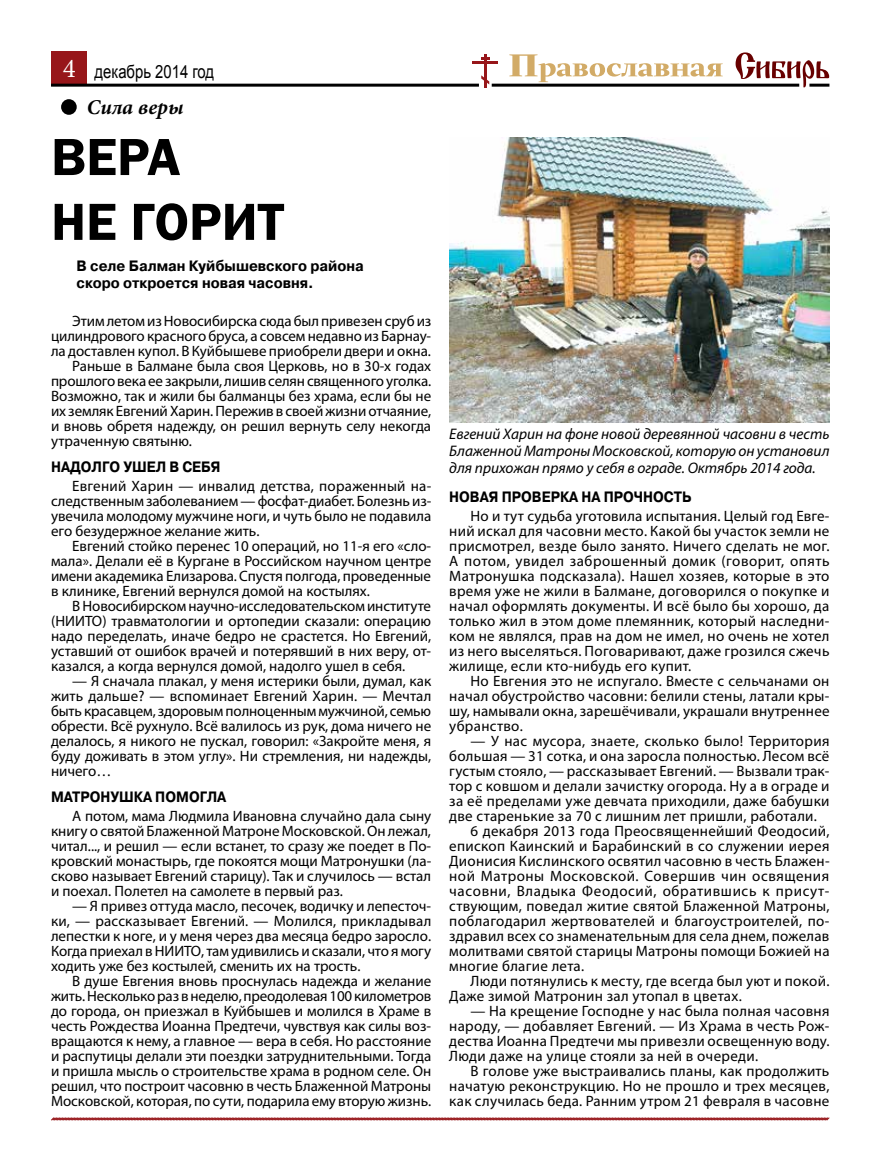
<style>
.page{position:relative;width:872px;height:1170px;background:#fff}
.page>*{position:absolute;margin:0;border:0;box-sizing:border-box;transform-origin:0 0}
.t1{font:600 54px/64.8px "Franklin Gothic";color:#000}
.t2{font:italic 700 21px "Minion Pro";color:#000}
.t3{font:18.15px "Arial";color:#000;scale:.82 1}
.t4{font:italic 15.3px/16.8px "Myriad Pro";color:#000;text-align:justify}
.t5{font:15px/15px "Myriad Pro";letter-spacing:.01em;color:#000;text-align:justify}
.t6{font:15px "Myriad Pro";letter-spacing:-.01em;color:#000}
.t7{font:700 15px "zn Pragmatica";color:#000;scale:.9 1}
.t8{font:700 15px/16.5px "zn Pragmatica";color:#000;scale:.95 1}
.t9{font:15px "Myriad Pro";letter-spacing:.045em;color:#000}
.t10{font:15px "Myriad Pro";letter-spacing:.035em;color:#000}
.s1{font-family:"Minion Pro";font-size:27px;color:#fff}
</style>
<div class="page">
<svg style="left:509px;top:54px;width:213px;height:28px"></svg>
<svg style="left:735px;top:52px;width:94px;height:35px"></svg>
<div style="left:51px;top:51px;width:36px;height:34px;background:#97161a"></div>
<hr style="left:51px;top:84px;width:428px;height:3px;background:#000">
<hr style="left:492px;top:84px;width:307px;height:3px;background:#000">
<hr style="left:809px;top:84px;width:20px;height:3px;background:#000">
<hr style="left:484px;top:55px;width:2px;height:33px;background:#97161a">
<hr style="left:473px;top:61px;width:25px;height:2px;background:#97161a">
<svg style="left:481px;top:57px;width:8px;height:2px"></svg>
<svg style="left:481px;top:75px;width:8px;height:9px"></svg>
<svg style="left:51px;top:1117px;width:779px;height:3px;background:#b15355"></svg>
<div style="left:61px;top:99px;width:16px;height:16px;background:#000;border-radius:50%"></div>
<img style="left:449px;top:137px;width:380px;height:285px">
<p class="t3" style="left:63px;top:59px;width:186px"><span class="s1">4</span> декабрь 2014 год</p>
<h2 class="t2" style="left:87px;top:92px;width:98px">Сила веры</h2>
<h1 class="t1" style="left:51px;top:125px;width:234px">ВЕРА<br>НЕ ГОРИТ</h1>
<p class="t8" style="left:77px;top:258px;width:304px">В селе Балман Куйбышевского района скоро откроется новая часовня.</p>
<p class="t6" style="left:72px;top:312px;width:361px">Этим летом из Новосибирска сюда был привезен сруб из</p>
<p class="t5" style="left:51px;top:328px;width:382px">цилиндрового красного бруса, а совсем недавно из Барнау-</p>
<p class="t5" style="left:51px;top:343px;width:381px">ла доставлен купол. В Куйбышеве приобрели двери и окна.</p>
<p class="t5" style="left:72px;top:358px;width:360px">Раньше в Балмане была своя Церковь, но в 30-х годах</p>
<p class="t6" style="left:51px;top:372px;width:382px">прошлого века ее закрыли, лишив селян священного уголка.</p>
<p class="t5" style="left:51px;top:388px;width:382px">Возможно, так и жили бы балманцы без храма, если бы не</p>
<p class="t6" style="left:51px;top:402px;width:382px">их земляк Евгений Харин. Пережив в своей жизни отчаяние,</p>
<p class="t5" style="left:51px;top:418px;width:382px">и вновь обретя надежду, он решил вернуть селу некогда</p>
<p class="t5" style="left:51px;top:433px;width:142px">утраченную святыню.</p>
<p class="t7" style="left:51px;top:458px;width:190px">НАДОЛГО УШЕЛ В СЕБЯ</p>
<p class="t5" style="left:51px;top:478px;width:382px;text-indent:21px">Евгений Харин — инвалид детства, пораженный на&shy;следственным заболеванием — фосфат-диабет. Болезнь из&shy;увечила молодому мужчине ноги, и чуть было не подавила его безудержное желание жить.</p>
<p class="t5" style="left:51px;top:538px;width:382px;text-indent:21px">Евгений стойко перенес 10 операций, но 11-я его «сло&shy;мала». Делали её в Кургане в Российском научном центре имени академика Елизарова. Спустя полгода, проведенные в клинике, Евгений вернулся домой на костылях.</p>
<p class="t5" style="left:51px;top:598px;width:382px;text-indent:21px">В Новосибирском научно-исследовательском институте (НИИТО) травматологии и ортопедии сказали: операцию надо переделать, иначе бедро не срастется. Но Евгений, уставший от ошибок врачей и потерявший в них веру, от&shy;казался, а когда вернулся домой, надолго ушел в себя.</p>
<p class="t5" style="left:51px;top:673px;width:382px;text-indent:21px">— Я сначала плакал, у меня истерики были, думал, как жить дальше? — вспоминает Евгений Харин. — Мечтал быть красавцем, здоровым полноценным мужчиной, семью обрести. Всё рухнуло. Всё валилось из рук, дома ничего не делалось, я никого не пускал, говорил: «Закройте меня, я буду доживать в этом углу». Ни стремления, ни надежды, ничего…</p>
<p class="t7" style="left:51px;top:788px;width:196px">МАТРОНУШКА ПОМОГЛА</p>
<p class="t5" style="left:51px;top:808px;width:382px;text-indent:21px">А потом, мама Людмила Ивановна случайно дала сыну книгу о святой Блаженной Матроне Московской. Он лежал, читал..., и решил — если встанет, то сразу же поедет в По&shy;кровский монастырь, где покоятся мощи Матронушки (ла&shy;сково называет Евгений старицу). Так и случилось — встал и поехал. Полетел на самолете в первый раз.</p>
<p class="t5" style="left:51px;top:898px;width:382px;text-indent:21px">— Я привез оттуда масло, песочек, водичку и лепесточ&shy;ки, — рассказывает Евгений. — Молился, прикладывал лепестки к ноге, и у меня через два месяца бедро заросло.<br>Когда приехал в НИИТО, там удивились и сказали, что я могу ходить уже без костылей, сменить их на трость.</p>
<p class="t5" style="left:51px;top:973px;width:382px;text-indent:21px">В душе Евгения вновь проснулась надежда и желание жить. Несколько раз в неделю, преодолевая 100 километров до города, он приезжал в Куйбышев и молился в Храме в честь Рождества Иоанна Предтечи, чувствуя как силы воз&shy;вращаются к нему, а главное — вера в себя. Но расстояние и распутицы делали эти поездки затруднительными. Тогда и пришла мысль о строительстве храма в родном селе. Он решил, что построит часовню в честь Блаженной Матроны Московской, которая, по сути, подарила ему вторую жизнь.</p>
<p class="t4" style="left:449px;top:425px;width:382px">Евгений Харин на фоне новой деревянной часовни в честь Блаженной Матроны Московской, которую он установил для прихожан прямо у себя в ограде. Октябрь 2014 года.</p>
<p class="t7" style="left:449px;top:488px;width:271px">НОВАЯ ПРОВЕРКА НА ПРОЧНОСТЬ</p>
<p class="t5" style="left:449px;top:508px;width:382px;text-indent:21px">Но и тут судьба уготовила испытания. Целый год Евге&shy;ний искал для часовни место. Какой бы участок земли не присмотрел, везде было занято. Ничего сделать не мог.<br>А потом, увидел заброшенный домик (говорит, опять Матронушка подсказала). Нашел хозяев, которые в это время уже не жили в Балмане, договорился о покупке и начал оформлять документы. И всё было бы хорошо, да только жил в этом доме племянник, который наследни&shy;ком не являлся, прав на дом не имел, но очень не хотел из него выселяться. Поговаривают, даже грозился сжечь жилище, если кто-нибудь его купит.</p>
<p class="t5" style="left:449px;top:673px;width:382px;text-indent:21px">Но Евгения это не испугало. Вместе с сельчанами он начал обустройство часовни: белили стены, латали кры&shy;шу, намывали окна, зарешёчивали, украшали внутреннее убранство.</p>
<p class="t5" style="left:470px;top:733px;width:361px">— У нас мусора, знаете, сколько было! Территория</p>
<p class="t5" style="left:449px;top:748px;width:382px">большая — 31 сотка, и она заросла полностью. Лесом всё</p>
<p class="t5" style="left:449px;top:763px;width:381px">густым стояло, — рассказывает Евгений. — Вызвали трак-</p>
<p class="t5" style="left:449px;top:778px;width:382px">тор с ковшом и делали зачистку огорода. Ну а в ограде и</p>
<p class="t5" style="left:449px;top:793px;width:382px">за её пределами уже девчата приходили, даже бабушки</p>
<p class="t5" style="left:449px;top:808px;width:369px">две старенькие за 70 с лишним лет пришли, работали.</p>
<p class="t5" style="left:470px;top:823px;width:360px">6 декабря 2013 года Преосвященнейший Феодосий,</p>
<p class="t5" style="left:449px;top:838px;width:382px">епископ Каинский и Барабинский в со служении иерея</p>
<p class="t5" style="left:449px;top:853px;width:382px">Дионисия Кислинского освятил часовню в честь Блажен-</p>
<p class="t10" style="left:449px;top:866px;width:381px">ной Матроны Московской. Совершив чин освящения</p>
<p class="t9" style="left:449px;top:881px;width:382px">часовни, Владыка Феодосий, обратившись к присут-</p>
<p class="t5" style="left:449px;top:898px;width:382px">ствующим, поведал житие святой Блаженной Матроны,</p>
<p class="t5" style="left:449px;top:913px;width:382px">поблагодарил жертвователей и благоустроителей, по-</p>
<p class="t5" style="left:449px;top:928px;width:381px">здравил всех со знаменательным для села днем, пожелав</p>
<p class="t5" style="left:449px;top:943px;width:382px">молитвами святой старицы Матроны помощи Божией на</p>
<p class="t5" style="left:449px;top:958px;width:136px">многие благие лета.</p>
<p class="t5" style="left:470px;top:973px;width:360px">Люди потянулись к месту, где всегда был уют и покой.</p>
<p class="t5" style="left:449px;top:988px;width:294px">Даже зимой Матронин зал утопал в цветах.</p>
<p class="t5" style="left:449px;top:1003px;width:382px;text-indent:21px">— На крещение Господне у нас была полная часовня народу, — добавляет Евгений. — Из Храма в честь Рож&shy;дества Иоанна Предтечи мы привезли освещенную воду.<br>Люди даже на улице стояли за ней в очереди.</p>
<p class="t5" style="left:449px;top:1063px;width:382px;text-indent:21px">В голове уже выстраивались планы, как продолжить начатую реконструкцию. Но не прошло и трех месяцев, как случилась беда. Ранним утром 21 февраля в часовне</p>
</div>
